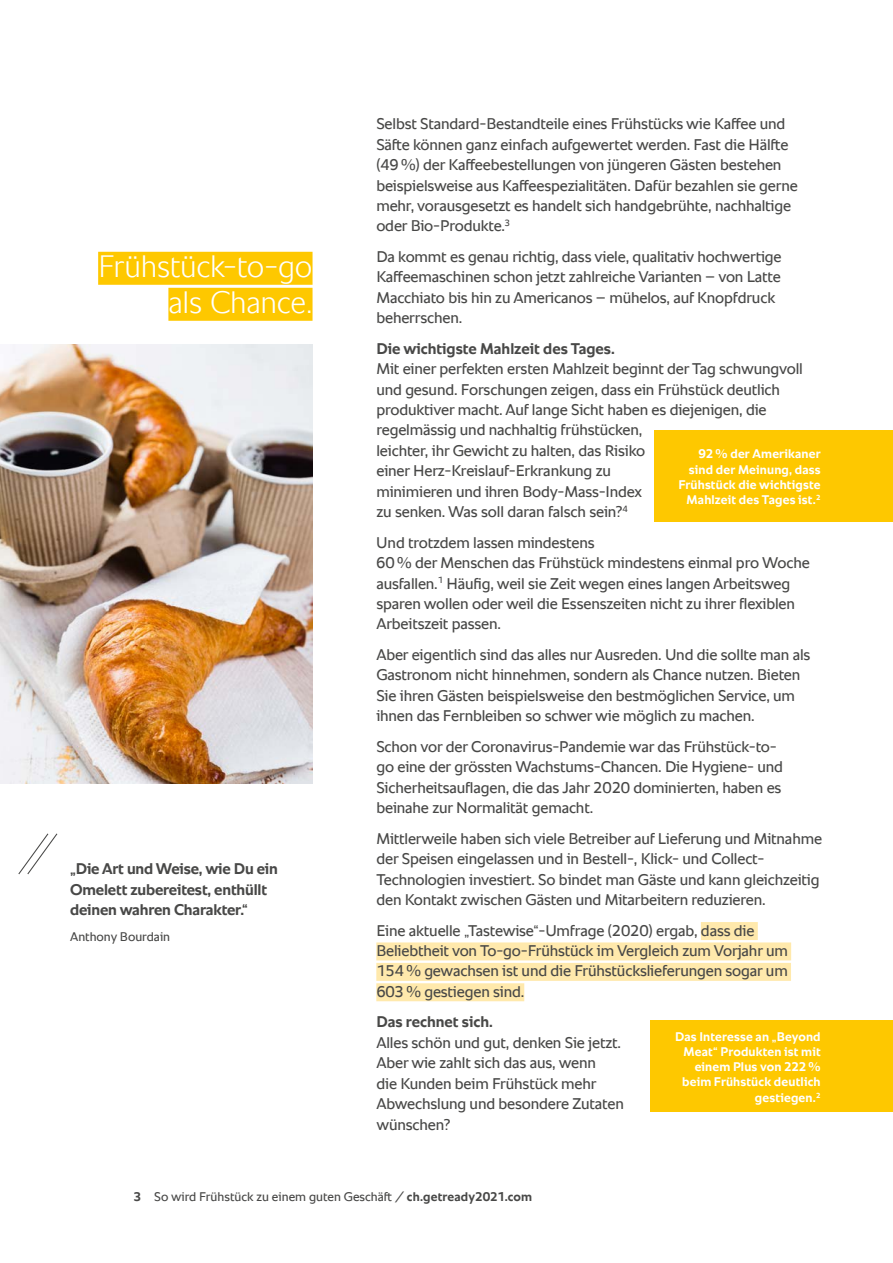
<style>
.page{position:relative;width:893px;height:1263px;background:#fff}
.page>*{position:absolute;margin:0;border:0;box-sizing:border-box;transform-origin:0 0}
.t1{font:300 31.5px/36px "RATIONAL Sans TT";letter-spacing:-.01em;color:#fff;text-align:right}
.t2{font:15.75px/20.4px "RATIONAL Sans TT";letter-spacing:-.01em;color:#484847}
.t3{font:700 15.75px/20.4px "RATIONAL Sans TT";letter-spacing:-.01em;color:#484847}
.t4{font:700 12.75px/15.3px "RATIONAL Sans TT";letter-spacing:.015em;color:#fff;text-align:right}
.t5{font:12.75px "RATIONAL Sans TT";color:#484847}
.s1{font-weight:700}
</style>
<div class="page">
<img style="left:0;top:344px;width:313px;height:439px">
<div style="left:701px;top:922px;width:57px;height:18px;background:#ffe9ac"></div>
<div style="left:376px;top:942px;width:415px;height:18px;background:#ffe9ac"></div>
<div style="left:376px;top:963px;width:415px;height:18px;background:#ffe9ac"></div>
<div style="left:376px;top:983px;width:148px;height:18px;background:#ffe9ac"></div>
<div style="left:98px;top:252px;width:215px;height:33px;background:#fec800"></div>
<div style="left:168px;top:288px;width:145px;height:33px;background:#fec800"></div>
<div style="left:655px;top:430px;width:238px;height:92px;background:#fec800"></div>
<div style="left:651px;top:1020px;width:242px;height:92px;background:#fec800"></div>
<svg style="left:18px;top:833px;width:40px;height:42px"></svg>
<h1 class="t1" style="left:98px;top:249px;width:216px">Frühstück-to-go als Chance.</h1>
<p class="t3" style="left:70px;top:859px;width:209px">„Die Art und Weise, wie Du ein<br>Omelett zubereitest, enthüllt deinen wahren Charakter.“</p>
<p class="t5" style="left:70px;top:927px;width:102px">Anthony Bourdain</p>
<p class="t2" style="left:376px;top:114px;width:423px">Selbst Standard-Bestandteile eines Frühstücks wie Kaffee und Säfte können ganz einfach aufgewertet werden. Fast die Hälfte (49 %) der Kaffeebestellungen von jüngeren Gästen bestehen beispielsweise aus Kaffeespezialitäten. Dafür bezahlen sie gerne mehr, vorausgesetzt es handelt sich handgebrühte, nachhaltige oder Bio-Produkte.<sup>3</sup></p>
<p class="t2" style="left:376px;top:246px;width:407px">Da kommt es genau richtig, dass viele, qualitativ hochwertige Kaffeemaschinen schon jetzt zahlreiche Varianten – von Latte Macchiato bis hin zu Americanos – mühelos, auf Knopfdruck beherrschen.</p>
<p class="t3" style="left:376px;top:338px;width:240px">Die wichtigste Mahlzeit des Tages.</p>
<p class="t2" style="left:376px;top:359px;width:428px">Mit einer perfekten ersten Mahlzeit beginnt der Tag schwungvoll und gesund. Forschungen zeigen, dass ein Frühstück deutlich produktiver macht. Auf lange Sicht haben es diejenigen, die regelmässig und nachhaltig frühstücken,<br>leichter, ihr Gewicht zu halten, das Risiko<br>einer Herz-Kreislauf-Erkrankung zu<br>minimieren und ihren Body-Mass-Index<br>zu senken. Was soll daran falsch sein?<sup>4</sup></p>
<p class="t2" style="left:376px;top:532px;width:435px">Und trotzdem lassen mindestens<br>60 % der Menschen das Frühstück mindestens einmal pro Woche ausfallen.<sup>1</sup> Häufig, weil sie Zeit wegen eines langen Arbeitsweg sparen wollen oder weil die Essenszeiten nicht zu ihrer flexiblen Arbeitszeit passen.</p>
<p class="t2" style="left:376px;top:644px;width:436px">Aber eigentlich sind das alles nur Ausreden. Und die sollte man als Gastronom nicht hinnehmen, sondern als Chance nutzen. Bieten Sie ihren Gästen beispielsweise den bestmöglichen Service, um ihnen das Fernbleiben so schwer wie möglich zu machen.</p>
<p class="t2" style="left:376px;top:736px;width:408px">Schon vor der Coronavirus-Pandemie war das Frühstück-to&shy;go eine der grössten Wachstums-Chancen. Die Hygiene- und Sicherheitsauflagen, die das Jahr 2020 dominierten, haben es beinahe zur Normalität gemacht.</p>
<p class="t2" style="left:376px;top:828px;width:447px">Mittlerweile haben sich viele Betreiber auf Lieferung und Mitnahme der Speisen eingelassen und in Bestell-, Klick- und Collect-Technologien investiert. So bindet man Gäste und kann gleichzeitig den Kontakt zwischen Gästen und Mitarbeitern reduzieren.</p>
<p class="t2" style="left:376px;top:920px;width:413px">Eine aktuelle „Tastewise“-Umfrage (2020) ergab, dass die Beliebtheit von To-go-Frühstück im Vergleich zum Vorjahr um 154 % gewachsen ist und die Frühstückslieferungen sogar um 603 % gestiegen sind.</p>
<p class="t3" style="left:376px;top:1012px;width:118px">Das rechnet sich.</p>
<p class="t2" style="left:376px;top:1032px;width:249px">Alles schön und gut, denken Sie jetzt.<br>Aber wie zahlt sich das aus, wenn<br>die Kunden beim Frühstück mehr<br>Abwechslung und besondere Zutaten wünschen?</p>
<p class="t4" style="left:678px;top:446px;width:144px">92 % der Amerikaner sind der Meinung, dass<br>Frühstück die wichtigste<br>Mahlzeit des Tages ist.<sup>2</sup></p>
<p class="t4" style="left:675px;top:1028px;width:147px">Das Interesse an „Beyond<br>Meat“ Produkten ist mit einem Plus von 222 % beim Frühstück deutlich gestiegen.<sup>2</sup></p>
<p class="t5" style="left:134px;top:1187px;width:400px"><span class="s1">3</span> So wird Frühstück zu einem guten Geschäft / <span class="s1">ch.getready2021.com</span></p>
</div>
